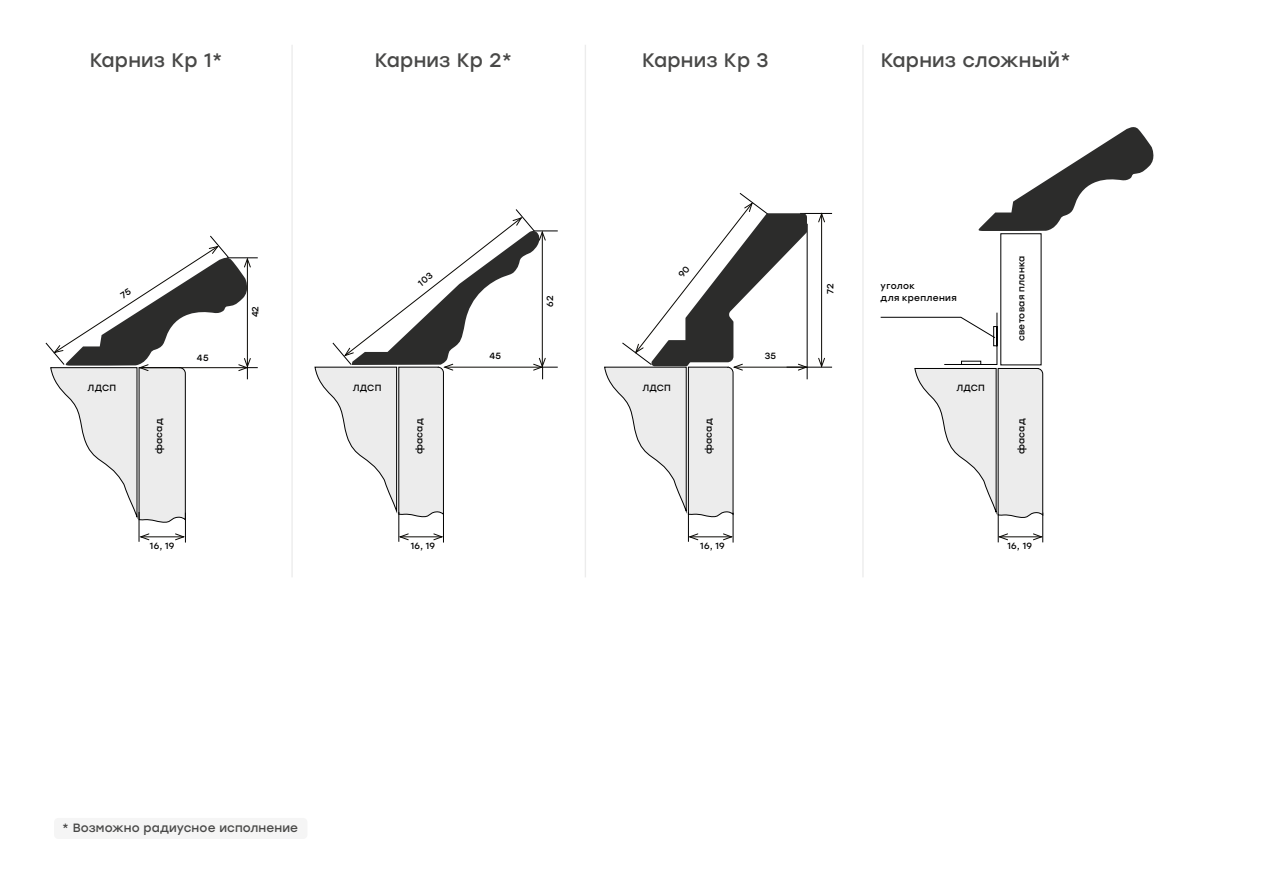
<style>
.page{position:relative;width:1263px;height:893px;background:#fff}
.page>*{position:absolute;margin:0;border:0;box-sizing:border-box;transform-origin:0 0}
.t1{font:19.5px "Stolzl";letter-spacing:.01em;color:#484847}
.t2{font:12px "Stolzl";letter-spacing:.01em;color:#484847}
.t3{font:9px/11.7px "Stolzl";letter-spacing:.035em;color:#000}
</style>
<div class="page">
<hr style="left:291px;top:45px;width:2px;height:532px;background:#ececec">
<hr style="left:585px;top:45px;width:1px;height:532px;background:#ececec">
<hr style="left:862px;top:45px;width:2px;height:532px;background:#ececec">
<svg style="left:880px;top:127px;width:274px;height:415px"></svg>
<hr style="left:800px;top:213px;width:32px;height:1px;background:#000">
<hr style="left:786px;top:367px;width:46px;height:1px;background:#000">
<hr style="left:807px;top:224px;width:1px;height:155px;background:#000">
<hr style="left:821px;top:214px;width:1px;height:152px;background:#0b0904">
<svg style="left:818px;top:358px;width:7px;height:9px"></svg>
<svg style="left:818px;top:213px;width:7px;height:9px"></svg>
<div style="left:54px;top:818px;width:253px;height:21px;background:#f5f5f5;border-radius:4px"></div>
<svg style="left:314px;top:209px;width:244px;height:333px"></svg>
<svg style="left:604px;top:193px;width:203px;height:349px"></svg>
<svg style="left:45px;top:236px;width:213px;height:306px"></svg>
<h1 class="t1" style="left:90px;top:47px;width:135px">Карниз Кр 1*</h1>
<h1 class="t1" style="left:375px;top:47px;width:139px">Карниз Кр 2*</h1>
<h1 class="t1" style="left:642px;top:47px;width:128px">Карниз Кр 3</h1>
<h1 class="t1" style="left:881px;top:47px;width:192px">Карниз сложный*</h1>
<p class="t3" style="left:88px;top:382px;width:30px">ЛДСП</p>
<p class="t3" style="left:153px;top:454px;width:37px;rotate:-90deg">фасад</p>
<p class="t3" style="left:197px;top:352px;width:13px">45</p>
<p class="t3" style="left:150px;top:540px;width:26px">16, 19</p>
<p class="t3" style="left:249px;top:317px;width:13px;rotate:-90deg">42</p>
<p class="t3" style="left:544px;top:307px;width:13px;rotate:-90deg">62</p>
<p class="t3" style="left:489px;top:350px;width:13px">45</p>
<p class="t3" style="left:765px;top:350px;width:13px">35</p>
<p class="t3" style="left:343px;top:382px;width:30px">ЛДСП</p>
<p class="t3" style="left:632px;top:382px;width:30px">ЛДСП</p>
<p class="t3" style="left:353px;top:382px;width:30px">ЛДСП</p>
<p class="t3" style="left:642px;top:382px;width:30px">ЛДСП</p>
<p class="t3" style="left:413px;top:454px;width:37px;rotate:-90deg">фасад</p>
<p class="t3" style="left:702px;top:454px;width:37px;rotate:-90deg">фасад</p>
<p class="t3" style="left:411px;top:540px;width:26px">16, 19</p>
<p class="t3" style="left:700px;top:540px;width:26px">16, 19</p>
<p class="t3" style="left:824px;top:294px;width:12px;rotate:-90deg">72</p>
<p class="t3" style="left:881px;top:280px;width:78px">уголок<br>для крепления</p>
<p class="t3" style="left:956px;top:382px;width:30px">ЛДСП</p>
<p class="t3" style="left:1015px;top:341px;width:87px;rotate:-90deg">световая планка</p>
<p class="t3" style="left:1015px;top:454px;width:37px;rotate:-90deg">фасад</p>
<p class="t3" style="left:1007px;top:540px;width:26px">16, 19</p>
<h2 class="t2" style="left:62px;top:820px;width:237px">* Возможно радиусное исполнение</h2>
</div>
